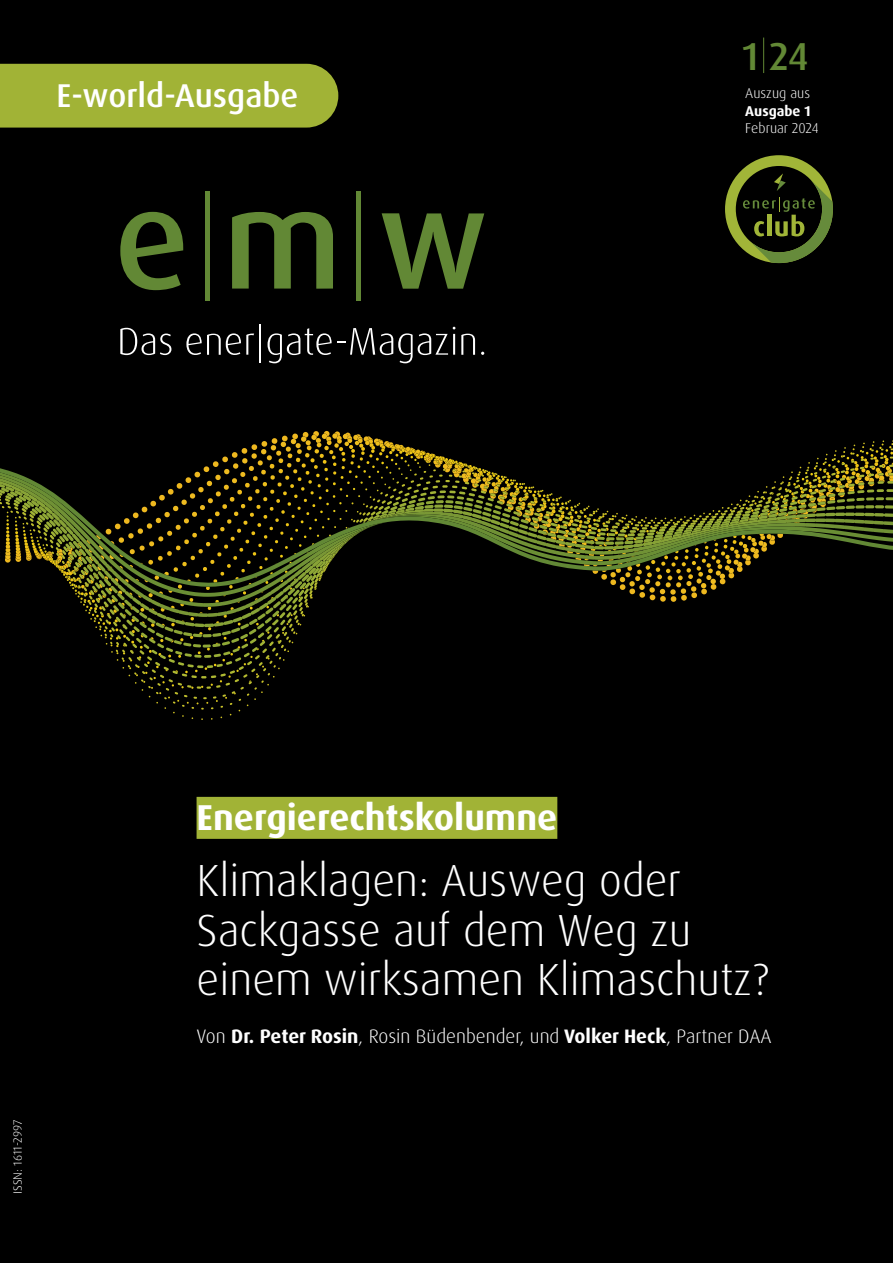
<style>
.page{position:relative;width:893px;height:1263px;background:#000}
.page>*{position:absolute;margin:0;border:0;box-sizing:border-box;transform-origin:0 0}
._03_Titel_Sonderdruck{font:300 45px/49.5px "Dax Pro";color:#fff}
._1_Zahl_-_HEFTFARBE{font:500 39px "Dax Pro";color:#628835}
._03_Rubrik_Sonderdruck{font:700 36px "Dax Pro";color:#fff}
._3_titel_gross{font:500 33px "Dax Pro";color:#fff}
._03_titel_klein{font:300 19.5px "Dax Pro";color:#fff}
._1_Monat{font:300 14.25px "Dax Pro";color:#fff}
._1_Ausgabe{font:300 14.25px "Dax Pro";color:#fff}
._1_Ausgabe-2{font:700 14.25px "Dax Pro";color:#fff}
.t1{font:300 12px "Dax Pro";color:#fff}
.s1{font-weight:700}
</style>
<div class="page">
<svg style="left:0;top:440px;width:893px;height:280px"></svg>
<svg style="left:725px;top:155px;width:108px;height:108px"></svg>
<div style="left:0;top:64px;width:338px;height:64px;background:#a1b336"></div>
<hr style="left:763px;top:38px;width:1px;height:35px;background:#628835">
<svg style="left:120px;top:328px;width:52px;height:27px"></svg>
<svg style="left:186px;top:333px;width:68px;height:22px"></svg>
<hr style="left:259px;top:324px;width:2px;height:39px;background:#fff">
<svg style="left:268px;top:327px;width:187px;height:36px"></svg>
<svg style="left:461px;top:334px;width:14px;height:21px"></svg>
<svg style="left:120px;top:212px;width:63px;height:78px"></svg>
<svg style="left:232px;top:212px;width:101px;height:77px"></svg>
<svg style="left:382px;top:213px;width:102px;height:76px"></svg>
<hr style="left:206px;top:192px;width:4px;height:109px;background:#628835">
<hr style="left:356px;top:192px;width:4px;height:109px;background:#628835">
<div style="left:197px;top:797px;width:360px;height:42px;background:#a1b336"></div>
<p class="_3_titel_gross" style="left:57px;top:74px;width:243px">E-world-Ausgabe</p>
<p class="_1_Zahl_-_HEFTFARBE" style="left:742px;top:31px;width:68px">1 24</p>
<p class="_1_Ausgabe" style="left:745px;top:84px;width:66px">Auszug aus</p>
<p class="_1_Ausgabe-2" style="left:745px;top:101px;width:67px">Ausgabe 1</p>
<p class="_1_Monat" style="left:745px;top:119px;width:75px">Februar 2024</p>
<p class="t1" style="left:10px;top:1194px;width:75px;rotate:-90deg">ISSN: 1611-2997</p>
<p class="_03_Rubrik_Sonderdruck" style="left:197px;top:794px;width:362px">Energierechtskolumne</p>
<p class="_03_Titel_Sonderdruck" style="left:197px;top:856px;width:574px">Klimaklagen: Ausweg oder<br>Sackgasse auf dem Weg zu einem wirksamen Klimaschutz?</p>
<p class="_03_titel_klein" style="left:197px;top:1024px;width:577px">Von <span class="s1">Dr. Peter Rosin</span>, Rosin Büdenbender, und <span class="s1">Volker Heck</span>, Partner DAA</p>
</div>
